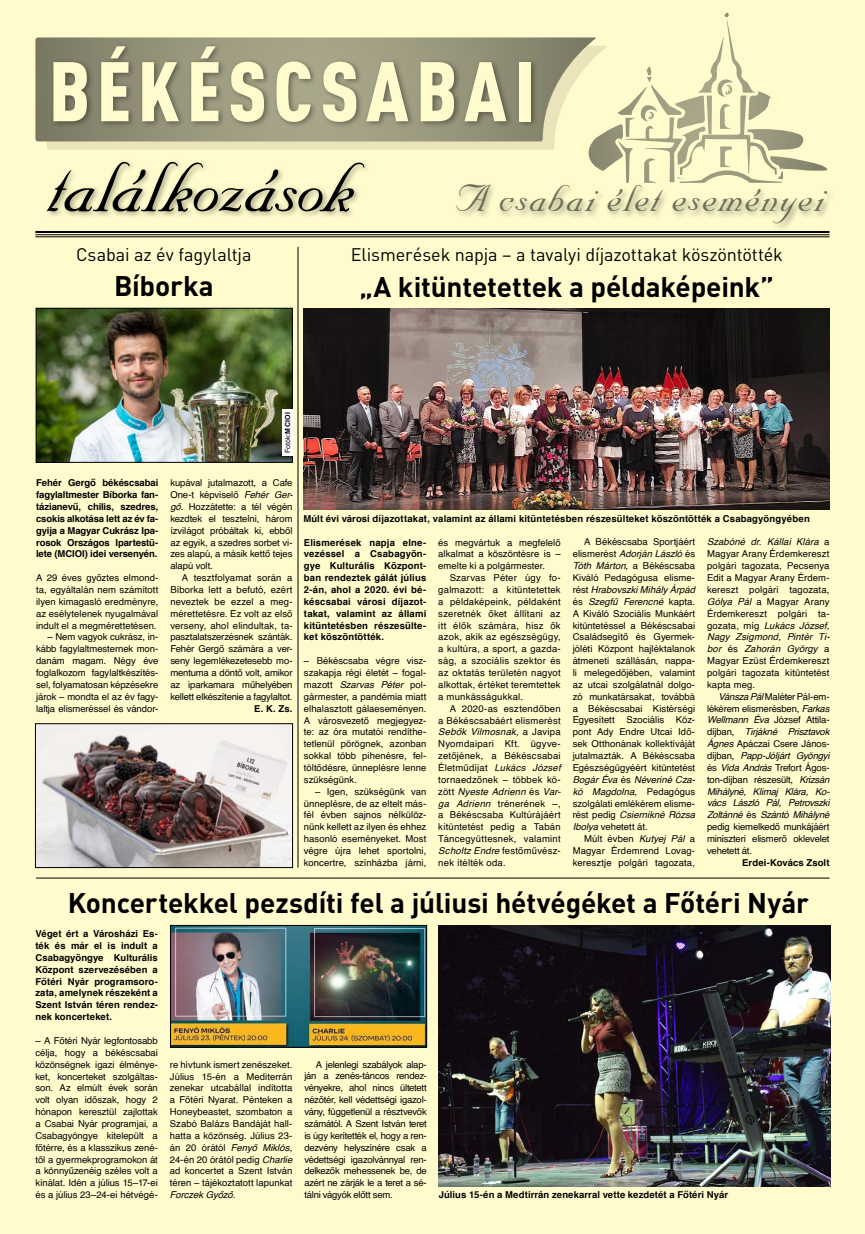
<style>
.page{position:relative;width:865px;height:1234px;background:#fff}
.page>*{position:absolute;margin:0;border:0;box-sizing:border-box;transform-origin:0 0}
.t1{font:900 condensed 83px "DIN Pro";letter-spacing:.085em;color:#fffbcc}
.t2{font:44px "Nuptial Script";letter-spacing:.035em;color:#6e6c59}
.t3{font:700 28px "DIN Pro";letter-spacing:-.005em;color:#000}
.t4{font:18px "DIN Pro";letter-spacing:-.005em;color:#000}
.t5{font:9.5px/11.9px "Helvetica";color:#000;text-align:justify}
.t6{font:700 9.5px/11.9px "Helvetica";letter-spacing:.015em;color:#000;text-align:justify}
.t7{font:7px "Helvetica";letter-spacing:.01em;color:#000}
.s1{font-size:84px;color:#000}
.s2{font-weight:700}
.s3{font-style:italic}
</style>
<div class="page">
<div style="left:0;top:0;width:865px;height:1233px;background:#fffbcc"></div>
<svg style="left:35px;top:37px;width:549px;height:104px"></svg>
<svg style="left:584px;top:13px;width:244px;height:168px"></svg>
<hr style="left:35px;top:236px;width:794px;height:1px;background:#000">
<hr style="left:35px;top:234px;width:794px;height:1px;background:#000">
<hr style="left:35px;top:231px;width:794px;height:2px;background:#000">
<div style="left:44px;top:43px;width:494px;height:176px;background:#000;opacity:.4"></div>
<div style="left:453px;top:181px;width:381px;height:50px;background:#000;opacity:.4"></div>
<img style="left:172px;top:927px;width:253px;height:118px">
<div style="left:170px;top:925px;width:257px;height:122px;border:1px solid #000"></div>
<hr style="left:36px;top:877px;width:793px;height:1px;background:#000">
<hr style="left:298px;top:247px;width:1px;height:620px;background:#000">
<img style="left:38px;top:310px;width:252px;height:150px">
<div style="left:36px;top:308px;width:256px;height:154px;border:1px solid #000"></div>
<img style="left:37px;top:725px;width:254px;height:140px">
<div style="left:35px;top:723px;width:258px;height:144px;border:1px solid #000"></div>
<img style="left:304px;top:308px;width:525px;height:202px">
<img style="left:439px;top:925px;width:391px;height:260px">
<div style="left:282px;top:409px;width:11px;height:47px;background:#fff"></div>
<h1 class="t1" style="left:49px;top:27px;width:488px">BÉKÉSCSABAI</h1>
<h2 class="t2" style="left:48px;top:174px;width:777px"><span class="s1">találkozások</span> A csabai élet eseményei</h2>
<h3 class="t4" style="left:76px;top:242px;width:177px">Csabai az év fagylaltja</h3>
<h3 class="t3" style="left:114px;top:266px;width:101px">Bíborka</h3>
<h3 class="t4" style="left:351px;top:242px;width:433px">Elismerések napja – a tavalyi díjazottakat köszöntötték</h3>
<h3 class="t3" style="left:359px;top:267px;width:416px">„A kitüntetettek a példaképeink”</h3>
<p class="t6" style="left:36px;top:477px;width:124px">Fehér Gergő békéscsabai fagylaltmester Bíborka fan&shy;tázianevű, chilis, szedres, csokis alkotása lett az év fa&shy;gyija a Magyar Cukrász Ipa&shy;rosok Országos Ipartestü&shy;lete (MCIOI) idei versenyén.</p>
<p class="t5" style="left:36px;top:572px;width:124px">A 29 éves győztes elmond&shy;ta, egyáltalán nem számított ilyen kimagasló eredményre, az esélytelenek nyugalmával indult el a megmérettetésen.</p>
<p class="t5" style="left:36px;top:631px;width:124px;text-indent:11px">– Nem vagyok cukrász, in&shy;kább fagylaltmesternek mon&shy;danám magam. Négy éve foglalkozom fagylaltkészítés&shy;sel, folyamatosan képzésekre járok – mondta el az év fagy&shy;laltja elismeréssel és vándor-</p>
<p class="t7" style="left:282px;top:453px;width:42px;rotate:-90deg">Fotók:<span class="s2">MCIOI</span></p>
<p class="t5" style="left:170px;top:477px;width:124px">kupával jutalmazott, a Cafe One-t képviselő <span class="s3">Fehér Ger&shy;gő</span>. Hozzátette: a tél végén kezdtek el tesztelni, három ízvilágot próbáltak ki, ebből az egyik, a szedres sorbet vi&shy;zes alapú, a másik kettő tejes alapú volt.</p>
<p class="t5" style="left:170px;top:572px;width:124px;text-indent:11px">A tesztfolyamat során a Bíborka lett a befutó, ezért neveztek be ezzel a meg&shy;mérettetésre. Ez volt az első verseny, ahol elindultak, ta&shy;pasztalatszerzésnek szánták.<br>Fehér Gergő számára a ver&shy;seny legemlékezetesebb mo&shy;mentuma a döntő volt, amikor az iparkamara műhelyében kellett elkészítenie a fagylaltot.</p>
<p class="t6" style="left:254px;top:702px;width:40px">E. K. Zs.</p>
<p class="t6" style="left:303px;top:512px;width:508px">Múlt évi városi díjazottakat, valamint az állami kitüntetésben részesülteket köszöntötték a Csabagyöngyében</p>
<p class="t6" style="left:304px;top:536px;width:124px">Elismerések napja elne&shy;vezéssel a Csabagyön&shy;gye Kulturális Központ&shy;ban rendeztek gálát július 2-án, ahol a 2020. évi bé&shy;késcsabai városi díjazot&shy;takat, valamint az állami kitüntetésben részesülte&shy;ket köszöntötték.</p>
<p class="t5" style="left:304px;top:655px;width:124px">– Békéscsaba végre vis - szakapja régi életét – fogal&shy;mazott <span class="s3">Szarvas Péter</span> pol&shy;gármester, a pandémia miatt elhalasztott gálaeseményen.<br>A városvezető megjegyez&shy;te: az óra mutatói rendíthe&shy;tetlenül pörögnek, azonban sokkal több pihenésre, fel&shy;töltődésre, ünneplésre lenne szükségünk.</p>
<p class="t5" style="left:304px;top:785px;width:124px;text-indent:11px">– Igen, szükségünk van ünneplésre, de az eltelt más&shy;fél évben sajnos nélkülöz&shy;nünk kellett az ilyen és ehhez hasonló eseményeket. Most végre újra lehet sportolni, koncertre, színházba járni,</p>
<p class="t5" style="left:438px;top:536px;width:124px">és megvártuk a megfelelő alkalmat a köszöntésre is – emelte ki a polgármester.</p>
<p class="t5" style="left:438px;top:572px;width:124px;text-indent:11px">Szarvas Péter úgy fo&shy;galmazott: a kitüntetettek a példaképeink, példaként szeretnék őket állítani az itt élők számára, hisz ők azok, akik az egészségügy, a kultúra, a sport, a gazda&shy;ság, a szociális szektor és az oktatás területén nagyot alkottak, értéket teremtettek a munkásságukkal.</p>
<p class="t5" style="left:438px;top:702px;width:124px;text-indent:11px">A 2020-as esztendőben a Békéscsabáért elismerést <span class="s3">Sebők Vilmosnak</span>, a Javipa Nyomdaipari Kft. ügyve&shy;zetőjének, a Békéscsabai Életműdíjat <span class="s3">Lukács József </span>tornaedzőnek – többek kö&shy;zött <span class="s3">Nyeste Adrienn</span> és <span class="s3">Var&shy;ga Adrienn</span> trénerének –, a Békéscsaba Kultúrájáért kitüntetést pedig a Tabán Táncegyüttesnek, valamint <span class="s3">Scholtz Endre</span> festőművész&shy;nek ítélték oda.</p>
<p class="t5" style="left:572px;top:536px;width:124px;text-indent:11px">A Békéscsaba Sportjáért elismerést <span class="s3">Adorján László</span> és <span class="s3">Tóth Márton,</span> a Békéscsaba Kiváló Pedagógusa elisme&shy;rést <span class="s3">Hrabovszki Mihály Árpád </span>és <span class="s3">Szegfű Ferencné</span> kapta.<br>A Kiváló Szociális Munkáért kitüntetéssel a Békéscsabai Családsegítő és Gyermek&shy;jóléti Központ hajléktalanok átmeneti szállásán, nappa&shy;li melegedőjében, valamint az utcai szolgálatnál dolgo&shy;zó munkatársakat, továbbá a Békéscsabai Kistérségi Egyesített Szociális Köz&shy;pont Ady Endre Utcai Idő&shy;sek Otthonának kollektíváját jutalmazták. A Békéscsaba Egészségügyéért kitüntetést <span class="s3">Bogár Éva</span> és <span class="s3">Néveriné Cza&shy;kó Magdolna</span>, Pedagógus szolgálati emlékérem elisme&shy;rést pedig <span class="s3">Csiernikné Rózsa Ibolya</span> vehetett át.</p>
<p class="t5" style="left:572px;top:832px;width:124px;text-indent:11px">Múlt évben <span class="s3">Kutyej Pál</span> a Magyar Érdemrend Lovag&shy;keresztje polgári tagozata,</p>
<p class="t5" style="left:707px;top:536px;width:124px"><span class="s3">Szabóné dr. Kállai Klára</span> a Magyar Arany Érdemkereszt polgári tagozata, Pecsenya Edit a Magyar Arany Érdem&shy;kereszt polgári tagozata, <span class="s3">Gólya Pál</span> a Magyar Arany Érdemkereszt polgári ta&shy;gozata, míg <span class="s3">Lukács József, Nagy Zsigmond, Pintér Ti&shy;bor</span> és <span class="s3">Zahorán György</span> a Magyar Ezüst Érdemkereszt polgári tagozata kitüntetést kapta meg.</p>
<p class="t5" style="left:707px;top:690px;width:124px;text-indent:11px"><span class="s3">Vánsza Pál</span> Maléter Pál-em&shy;lékérem elismerésben, <span class="s3">Farkas Wellmann Éva</span> József Attila&shy;díjban, <span class="s3">Tirjákné Prisztavok Ágnes</span> Apáczai Csere János&shy;díjban, <span class="s3">Papp-Jóljárt Gyöngyi </span>és <span class="s3">Vida András</span> Trefort Ágos&shy;ton-díjban részesült, <span class="s3">Krizsán Mihályné, Klimaj Klára, Ko&shy;vács László Pál, Petrovszki Zoltánné</span> és <span class="s3">Szántó Mihályné </span>pedig kiemelkedő munkájáért miniszteri elismerő oklevelet vehetett át.</p>
<p class="t6" style="left:742px;top:856px;width:89px">Erdei-Kovács Zsolt</p>
<h3 class="t3" style="left:68px;top:884px;width:742px">Koncertekkel pezsdíti fel a júliusi hétvégéket a Főtéri Nyár</h3>
<p class="t6" style="left:35px;top:927px;width:124px">Véget ért a Városházi Es&shy;ték és már el is indult a Csabagyöngye Kulturális Központ szervezésében a Főtéri Nyár programsoro&shy;zata, amelynek részeként a Szent István téren rendez&shy;nek koncerteket.</p>
<p class="t5" style="left:35px;top:1034px;width:124px">– A Főtéri Nyár legfontosabb célja, hogy a békéscsabai közönségnek igazi élménye&shy;ket, koncerteket szolgáltas&shy;son. Az elmúlt évek során volt olyan időszak, hogy 2 hónapon keresztül zajlottak a Csabai Nyár programjai, a Csabagyöngye kitelepült a főtérre, és a klasszikus zené&shy;től a gyermekprogramokon át a könnyűzenéig széles volt a kínálat. Idén a július 15–17-ei és a július 23–24-ei hétvégé-</p>
<p class="t5" style="left:170px;top:1058px;width:124px">re hívtunk ismert zenészeket.<br>Július 15-én a Mediterrán zenekar utcabállal indította a Főtéri Nyarat. Pénteken a Honeybeastet, szombaton a Szabó Balázs Bandáját hall&shy;hatta a közönség. Július 23- án 20 órától <span class="s3">Fenyő Miklós</span>, 24-én 20 órától pedig <span class="s3">Charlie </span>ad koncertet a Szent István téren – tájékoztatott lapunkat <span class="s3">Forczek Győző</span>.</p>
<p class="t5" style="left:304px;top:1058px;width:124px;text-indent:11px">A jelenlegi szabályok alap&shy;ján a zenés-táncos rendez&shy;vényekre, ahol nincs ültetett nézőtér, kell védettségi igazol&shy;vány, függetlenül a résztvevők számától. A Szent István teret is úgy kerítették el, hogy a ren&shy;dezvény helyszínére csak a védettségi igazolvánnyal ren&shy;delkezők mehessenek be, de azért ne zárják le a teret a sé&shy;tálni vágyók előtt sem.</p>
<p class="t6" style="left:439px;top:1188px;width:291px">Július 15-én a Medtirrán zenekarral vette kezdetét a Főtéri Nyár</p>
</div>
